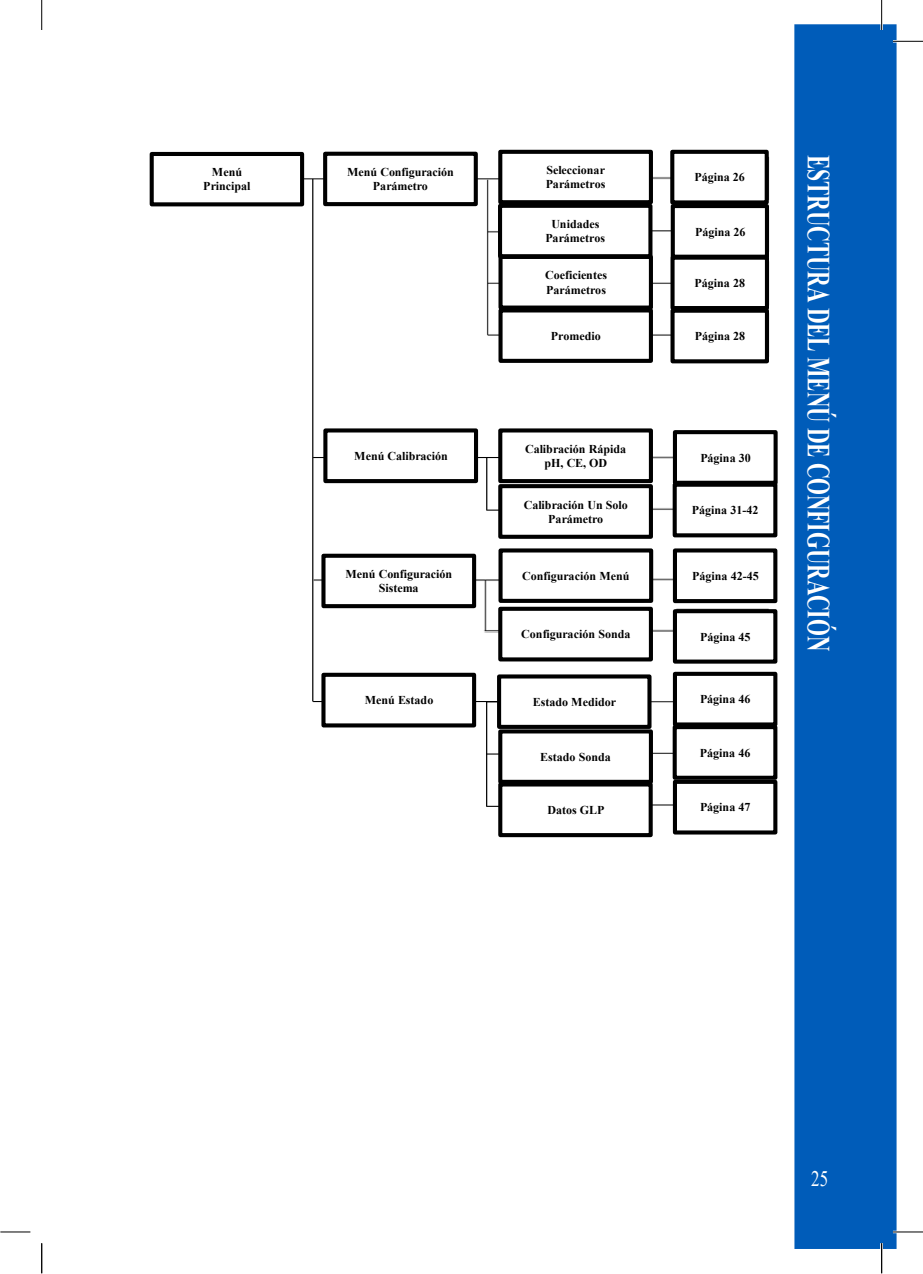
<style>
.page{position:relative;width:923px;height:1274px;background:#fff}
.page>*{position:absolute;margin:0;border:0;box-sizing:border-box;transform-origin:0 0}
.t1{font:700 32px "Times New Roman";letter-spacing:-.01em;color:#fff;scale:.68 1}
.t2{font:22px "Times New Roman";color:#fff;scale:.77 1}
.t3{font:700 12px/14.2px "Times New Roman";color:#000;text-align:center}
</style>
<div class="page">
<div style="left:794px;top:24px;width:102px;height:1225px;background:#005cb9"></div>
<hr style="left:892px;top:40px;width:30px;height:3px;background:#fff">
<hr style="left:892px;top:1231px;width:30px;height:2px;background:#fff">
<hr style="left:880px;top:0;width:2px;height:30px;background:#fff">
<hr style="left:880px;top:1243px;width:2px;height:30px;background:#fff">
<hr style="left:892px;top:41px;width:30px;height:1px;background:#000">
<hr style="left:892px;top:1232px;width:30px;height:1px;background:#000">
<hr style="left:880px;top:0;width:1px;height:30px;background:#000">
<hr style="left:880px;top:1243px;width:1px;height:30px;background:#000">
<img style="left:651px;top:679px;width:21px;height:150px">
<img style="left:502px;top:557px;width:268px;height:98px">
<img style="left:501px;top:435px;width:171px;height:98px">
<img style="left:304px;top:156px;width:466px;height:46px">
<hr style="left:312px;top:179px;width:1px;height:523px;background:#000">
<svg style="left:486px;top:510px;width:12px;height:1px"></svg>
<img style="left:486px;top:178px;width:284px;height:180px">
<hr style="left:486px;top:458px;width:1px;height:52px;background:#000">
<hr style="left:486px;top:701px;width:1px;height:105px;background:#000">
<img style="left:312px;top:557px;width:190px;height:76px">
<hr style="left:471px;top:457px;width:31px;height:1px;background:#000">
<hr style="left:471px;top:701px;width:31px;height:1px;background:#000">
<svg style="left:487px;top:753px;width:11px;height:2px"></svg>
<svg style="left:486px;top:806px;width:12px;height:1px"></svg>
<hr style="left:0;top:1232px;width:30px;height:1px;background:#000">
<hr style="left:41px;top:0;width:1px;height:30px;background:#000">
<hr style="left:41px;top:1243px;width:1px;height:30px;background:#000">
<div style="left:497px;top:674px;width:154px;height:55px;background:#fff;border:4px solid #000"></div>
<img style="left:501px;top:685px;width:146px;height:33px">
<div style="left:498px;top:782px;width:154px;height:55px;background:#fff;border:4px solid #000"></div>
<img style="left:502px;top:794px;width:147px;height:32px">
<div style="left:498px;top:729px;width:154px;height:55px;background:#fff;border:4px solid #000"></div>
<img style="left:502px;top:741px;width:146px;height:32px">
<div style="left:498px;top:607px;width:154px;height:54px;background:#fff;border:4px solid #000"></div>
<img style="left:502px;top:618px;width:146px;height:32px">
<div style="left:498px;top:548px;width:155px;height:55px;background:#fff;border:4px solid #000"></div>
<img style="left:502px;top:559px;width:1px;height:32px">
<div style="left:498px;top:484px;width:154px;height:55px;background:#fff;border:4px solid #000"></div>
<img style="left:502px;top:495px;width:146px;height:32px">
<div style="left:498px;top:428px;width:154px;height:55px;background:#fff;border:4px solid #000"></div>
<img style="left:502px;top:440px;width:146px;height:32px">
<div style="left:498px;top:308px;width:154px;height:55px;background:#fff;border:4px solid #000"></div>
<img style="left:502px;top:319px;width:146px;height:33px">
<div style="left:498px;top:255px;width:154px;height:55px;background:#fff;border:4px solid #000"></div>
<img style="left:502px;top:266px;width:147px;height:32px">
<div style="left:498px;top:204px;width:154px;height:54px;background:#fff;border:4px solid #000"></div>
<img style="left:502px;top:215px;width:146px;height:32px">
<div style="left:498px;top:150px;width:154px;height:54px;background:#fff;border:4px solid #000"></div>
<img style="left:502px;top:161px;width:146px;height:32px">
<div style="left:321px;top:673px;width:155px;height:54px;background:#fff;border:4px solid #000"></div>
<img style="left:325px;top:684px;width:147px;height:32px">
<div style="left:321px;top:554px;width:155px;height:54px;background:#fff;border:4px solid #000"></div>
<img style="left:325px;top:565px;width:147px;height:32px">
<div style="left:323px;top:428px;width:155px;height:55px;background:#fff;border:4px solid #000"></div>
<img style="left:327px;top:440px;width:147px;height:32px">
<div style="left:323px;top:152px;width:154px;height:54px;background:#fff;border:4px solid #000"></div>
<img style="left:327px;top:163px;width:146px;height:32px">
<div style="left:150px;top:152px;width:154px;height:54px;background:#fff;border:4px solid #000"></div>
<img style="left:154px;top:163px;width:146px;height:32px">
<div style="left:672px;top:780px;width:105px;height:54px;background:#fff;border:4px solid #000"></div>
<img style="left:676px;top:791px;width:97px;height:32px">
<div style="left:672px;top:725px;width:105px;height:55px;background:#fff;border:4px solid #000"></div>
<img style="left:676px;top:736px;width:97px;height:32px">
<div style="left:672px;top:672px;width:105px;height:54px;background:#fff;border:4px solid #000"></div>
<img style="left:676px;top:683px;width:97px;height:32px">
<div style="left:672px;top:609px;width:105px;height:55px;background:#fff;border:4px solid #000"></div>
<img style="left:676px;top:620px;width:97px;height:33px">
<div style="left:672px;top:548px;width:105px;height:55px;background:#fff;border:4px solid #000"></div>
<img style="left:772px;top:560px;width:1px;height:32px">
<div style="left:672px;top:430px;width:105px;height:55px;background:#fff;border:4px solid #000"></div>
<img style="left:772px;top:441px;width:1px;height:33px">
<div style="left:672px;top:483px;width:105px;height:54px;background:#fff;border:4px solid #000"></div>
<img style="left:676px;top:494px;width:97px;height:32px">
<div style="left:670px;top:309px;width:98px;height:54px;background:#fff;border:4px solid #000"></div>
<img style="left:674px;top:320px;width:90px;height:32px">
<div style="left:670px;top:256px;width:98px;height:54px;background:#fff;border:4px solid #000"></div>
<img style="left:674px;top:267px;width:90px;height:32px">
<div style="left:670px;top:204px;width:98px;height:55px;background:#fff;border:4px solid #000"></div>
<img style="left:763px;top:215px;width:2px;height:32px">
<div style="left:670px;top:150px;width:98px;height:54px;background:#fff;border:4px solid #000"></div>
<img style="left:674px;top:161px;width:90px;height:32px">
<p class="t3" style="left:203px;top:165px;width:49px">Menú<br>Principal</p>
<p class="t3" style="left:347px;top:164px;width:108px">Menú Configuración<br>Parámetro</p>
<p class="t3" style="left:354px;top:449px;width:95px">Menú Calibración</p>
<p class="t3" style="left:345px;top:567px;width:108px">Menú Configuración<br>Sistema</p>
<p class="t3" style="left:545px;top:163px;width:61px;text-align:left">Seleccionar<br>Parámetros</p>
<p class="t3" style="left:545px;top:216px;width:61px">Unidades<br>Parámetros</p>
<p class="t3" style="left:545px;top:268px;width:63px;text-align:left">Coeficientes<br>Parámetros</p>
<p class="t3" style="left:550px;top:328px;width:51px">Promedio</p>
<p class="t3" style="left:525px;top:442px;width:103px">Calibración Rápida pH, CE, OD</p>
<p class="t3" style="left:523px;top:497px;width:105px">Calibración Un Solo<br>Parámetro</p>
<p class="t3" style="left:522px;top:569px;width:109px">Configuración Menú</p>
<p class="t3" style="left:521px;top:627px;width:111px">Configuración Sonda</p>
<p class="t3" style="left:694px;top:170px;width:52px">Página 26</p>
<p class="t3" style="left:694px;top:224px;width:52px">Página 26</p>
<p class="t3" style="left:694px;top:276px;width:52px">Página 28</p>
<p class="t3" style="left:694px;top:329px;width:52px">Página 28</p>
<p class="t3" style="left:700px;top:450px;width:52px">Página 30</p>
<p class="t3" style="left:691px;top:503px;width:68px">Página 31-42</p>
<p class="t3" style="left:692px;top:569px;width:68px">Página 42-45</p>
<p class="t3" style="left:699px;top:629px;width:52px">Página 45</p>
<h1 class="t1" style="left:841px;top:155px;width:731px;rotate:90deg">ESTRUCTURA DEL MENÚ DE CONFIGURACIÓN</h1>
<p class="t3" style="left:364px;top:693px;width:70px">Menú Estado</p>
<p class="t3" style="left:532px;top:694px;width:85px">Estado Medidor</p>
<p class="t3" style="left:699px;top:692px;width:52px">Página 46</p>
<p class="t3" style="left:540px;top:749px;width:72px">Estado Sonda</p>
<p class="t3" style="left:699px;top:745px;width:52px">Página 46</p>
<p class="t3" style="left:547px;top:803px;width:58px">Datos GLP</p>
<p class="t3" style="left:699px;top:800px;width:52px">Página 47</p>
<h2 class="t2" style="left:810px;top:1163px;width:23px">25</h2>
</div>
